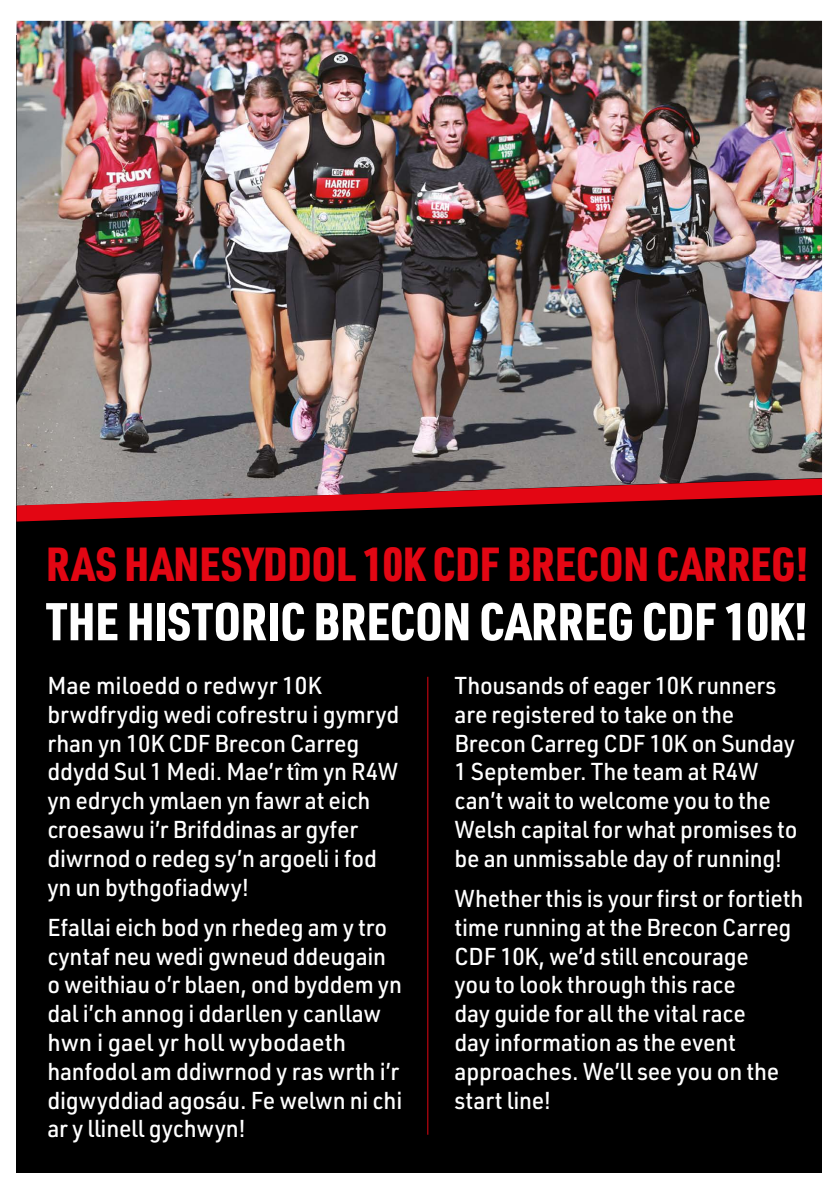
<style>
.page{position:relative;width:840px;height:1191px;background:#fff}
.page>*{position:absolute;margin:0;border:0;box-sizing:border-box;transform-origin:0 0}
.t1{font:900 52px "URWDIN Cond";color:#fff}
.t2{font:900 46.8px "URWDIN Cond";color:#e30613}
.t3{font:500 24px/28.8px "URWDIN";letter-spacing:-.01em;color:#fff;scale:.95 1}
.t4{font:500 24px/28.8px "URWDIN";letter-spacing:-.01em;color:#fff}
</style>
<div class="page">
<div style="left:17px;top:36px;width:804px;height:1137px;background:#000"></div>
<img style="left:17px;top:21px;width:804px;height:457px">
<hr style="left:427px;top:677px;width:1px;height:457px;background:#e30613">
<svg style="left:17px;top:478px;width:804px;height:43px"></svg>
<h2 class="t2" style="left:46px;top:532px;width:763px">RAS HANESYDDOL 10K CDF BRECON CARREG!</h2>
<h1 class="t1" style="left:46px;top:586px;width:763px">THE HISTORIC BRECON CARREG CDF 10K!</h1>
<p class="t4" style="left:47px;top:670px;width:353px">Mae miloedd o redwyr 10K brwdfrydig wedi cofrestru i gymryd rhan yn 10K CDF Brecon Carreg ddydd Sul 1 Medi. Mae’r tîm yn R4W yn edrych ymlaen yn fawr at eich croesawu i’r Brifddinas ar gyfer diwrnod o redeg sy’n argoeli i fod yn un bythgofiadwy!</p>
<p class="t3" style="left:47px;top:912px;width:375px">Efallai eich bod yn rhedeg am y tro cyntaf neu wedi gwneud ddeugain o weithiau o’r blaen, ond byddem yn dal i’ch annog i ddarllen y canllaw hwn i gael yr holl wybodaeth hanfodol am ddiwrnod y ras wrth i’r digwyddiad agosáu. Fe welwn ni chi ar y llinell gychwyn!</p>
<p class="t3" style="left:454px;top:670px;width:362px">Thousands of eager 10K runners are registered to take on the<br>Brecon Carreg CDF 10K on Sunday<br>1 September. The team at R4W can’t wait to welcome you to the<br>Welsh capital for what promises to be an unmissable day of running!</p>
<p class="t3" style="left:454px;top:883px;width:368px">Whether this is your first or fortieth time running at the Brecon Carreg<br>CDF 10K, we’d still encourage<br>you to look through this race<br>day guide for all the vital race<br>day information as the event approaches. We’ll see you on the start line!</p>
</div>
